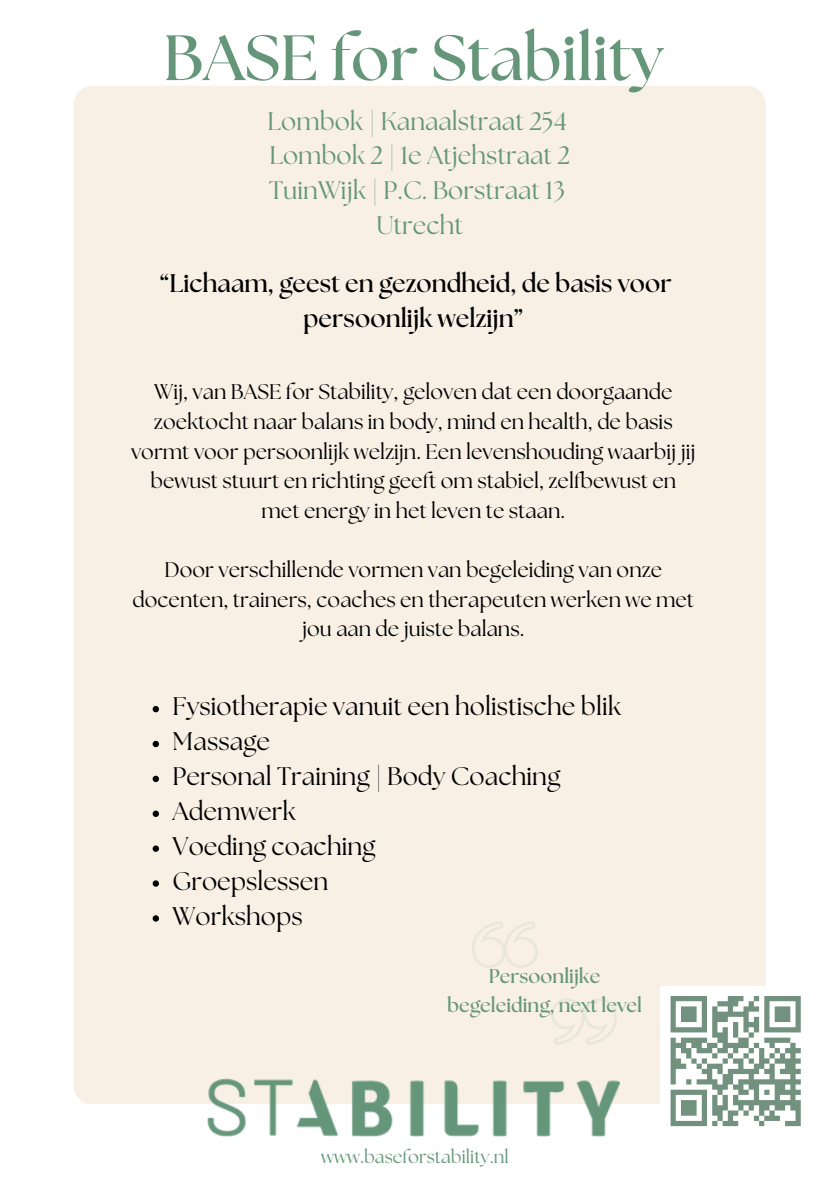
<style>
.page{position:relative;width:839px;height:1191px;background:#fff}
.page>*{position:absolute;margin:0;border:0;box-sizing:border-box;transform-origin:0 0}
.t1{font:700 64px "The Seasons";color:#65967a}
.t2{font:25.4px "The Seasons";color:#000}
.t3{font:700 25.4px/34.8px "The Seasons";color:#000;text-align:center}
.t4{font:25.2px/34.8px "The Seasons";color:#65967a;text-align:center}
.t5{font:21.2px/29.6px "The Seasons";color:#000;text-align:center}
.t6{font:700 20px/28.4px "The Seasons";color:#65967a;text-align:center}
.t7{font:18.2px "The Seasons";color:#65967a}
</style>
<div class="page">
<div style="left:75px;top:88px;width:689px;height:1014px;background:#f8f0e5;border-radius:19px"></div>
<img style="left:208px;top:1078px;width:411px;height:59px">
<svg style="left:472px;top:921px;width:66px;height:47px"></svg>
<svg style="left:551px;top:999px;width:66px;height:46px"></svg>
<div style="left:660px;top:986px;width:151px;height:151px;background:#fff"></div>
<div style="left:670px;top:996px;width:37px;height:5px;background:#72917e"></div>
<div style="left:681px;top:1006px;width:15px;height:6px;background:#72917e"></div>
<div style="left:681px;top:1012px;width:15px;height:5px;background:#72917e"></div>
<div style="left:681px;top:1017px;width:15px;height:5px;background:#72917e"></div>
<svg style="left:670px;top:1001px;width:5px;height:26px"></svg>
<div style="left:670px;top:1027px;width:37px;height:5px;background:#72917e"></div>
<div style="left:681px;top:1038px;width:26px;height:5px;background:#72917e"></div>
<div style="left:670px;top:1043px;width:16px;height:5px;background:#72917e"></div>
<div style="left:681px;top:1048px;width:10px;height:5px;background:#72917e"></div>
<svg style="left:670px;top:1038px;width:5px;height:20px"></svg>
<div style="left:670px;top:1058px;width:11px;height:6px;background:#72917e"></div>
<div style="left:670px;top:1064px;width:16px;height:5px;background:#72917e"></div>
<svg style="left:670px;top:1069px;width:5px;height:15px"></svg>
<div style="left:670px;top:1090px;width:37px;height:5px;background:#72917e"></div>
<div style="left:681px;top:1100px;width:15px;height:5px;background:#72917e"></div>
<div style="left:681px;top:1105px;width:15px;height:6px;background:#72917e"></div>
<div style="left:681px;top:1111px;width:15px;height:5px;background:#72917e"></div>
<svg style="left:670px;top:1095px;width:5px;height:26px"></svg>
<div style="left:670px;top:1121px;width:37px;height:5px;background:#72917e"></div>
<svg style="left:686px;top:996px;width:114px;height:130px"></svg>
<div style="left:785px;top:1121px;width:15px;height:5px;background:#72917e"></div>
<svg style="left:153px;top:706px;width:6px;height:6px"></svg>
<svg style="left:153px;top:741px;width:6px;height:6px"></svg>
<svg style="left:153px;top:776px;width:6px;height:6px"></svg>
<svg style="left:153px;top:811px;width:6px;height:6px"></svg>
<svg style="left:153px;top:846px;width:6px;height:6px"></svg>
<svg style="left:153px;top:880px;width:6px;height:7px"></svg>
<svg style="left:153px;top:915px;width:6px;height:7px"></svg>
<h1 class="t1" style="left:163px;top:29px;width:501px">BASE for Stability</h1>
<h3 class="t4" style="left:267px;top:105px;width:304px">Lombok | Kanaalstraat 254<br>Lombok 2 | 1e Atjehstraat 2<br>TuinWijk | P.C. Borstraat 13<br>Utrecht</h3>
<h5 class="t3" style="left:160px;top:267px;width:514px">“Lichaam, geest en gezondheid, de basis voor persoonlijk welzijn”</h5>
<p class="t5" style="left:131px;top:379px;width:566px">Wij, van BASE for Stability, geloven dat een doorgaande zoektocht naar balans in body, mind en health, de basis vormt voor persoonlijk welzijn. Een levenshouding waarbij jij bewust stuurt en richting geeft om stabiel, zelfbewust en met energy in het leven te staan.</p>
<p class="t5" style="left:132px;top:556px;width:563px">Door verschillende vormen van begeleiding van onze docenten, trainers, coaches en therapeuten werken we met jou aan de juiste balans.</p>
<p class="t2" style="left:172px;top:695px;width:450px">Fysiotherapie vanuit een holistische blik</p>
<p class="t2" style="left:172px;top:730px;width:99px">Massage</p>
<p class="t2" style="left:172px;top:765px;width:389px">Personal Training | Body Coaching</p>
<p class="t2" style="left:172px;top:800px;width:125px">Ademwerk</p>
<p class="t2" style="left:172px;top:835px;width:204px">Voeding coaching</p>
<p class="t2" style="left:172px;top:870px;width:157px">Groepslessen</p>
<h4 class="t2" style="left:172px;top:904px;width:132px">Workshops</h4>
<h5 class="t6" style="left:447px;top:963px;width:196px">Persoonlijke begeleiding, next level</h5>
<h2 class="t7" style="left:321px;top:1149px;width:189px">www.baseforstability.nl</h2>
</div>
